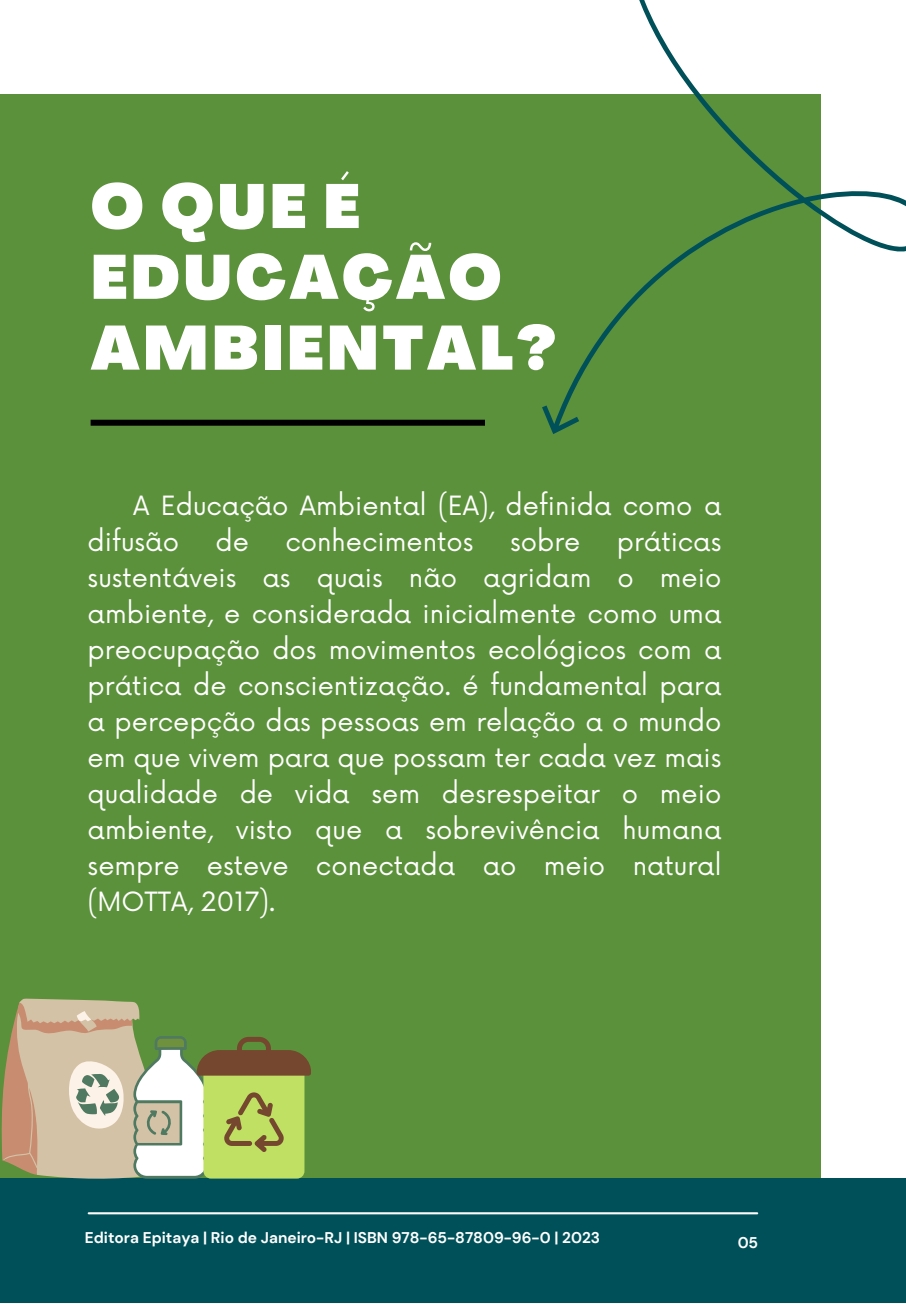
<style>
.page{position:relative;width:906px;height:1304px;background:#fff}
.page>*{position:absolute;margin:0;border:0;box-sizing:border-box;transform-origin:0 0}
.t1{font:900 61.2px/70.8px "Agrandir";letter-spacing:.055em;color:#fff}
.t2{font:25.8px/36px "Now";color:#fff}
.t3{font:700 15.4px "DM Sans";color:#fff}
</style>
<div class="page">
<div style="left:0;top:94px;width:820px;height:1096px;background:#5c913b"></div>
<svg style="left:396px;top:0;width:509px;height:543px"></svg>
<div style="left:91px;top:420px;width:394px;height:6px;background:#000"></div>
<div style="left:0;top:1178px;width:905px;height:124px;background:#005059"></div>
<hr style="left:89px;top:1212px;width:668px;height:2px;background:#fff">
<svg style="left:1px;top:998px;width:310px;height:180px"></svg>
<p class="t1" style="left:91px;top:177px;width:467px">O QUE É<br>EDUCAÇÃO<br>AMBIENTAL?</p>
<p class="t2" style="left:88px;top:489px;width:635px;text-indent:45px">A Educação Ambiental (EA), definida como a difusão</p>
<p class="t2" style="left:215px;top:525px;width:35px">de</p>
<p class="t2" style="left:285px;top:525px;width:190px">conhecimentos</p>
<p class="t2" style="left:510px;top:525px;width:72px">sobre</p>
<p class="t2" style="left:88px;top:525px;width:635px;text-align:justify;text-indent:529px">práticas sustentáveis as quais não agridam o meio ambiente, e considerada inicialmente como uma preocupação dos movimentos ecológicos com a prática de conscientização. é fundamental para a percepção das pessoas em relação a o mundo em que vivem para que possam ter cada vez mais qualidade de vida sem desrespeitar o meio ambiente, visto que a sobrevivência humana sempre esteve conectada ao meio natural (MOTTA, 2017).</p>
<p class="t3" style="left:85px;top:1228px;width:517px">Editora Epitaya | Rio de Janeiro-RJ | ISBN 978-65-87809-96-0 | 2023</p>
<p class="t3" style="left:737px;top:1232px;width:22px">05</p>
</div>
